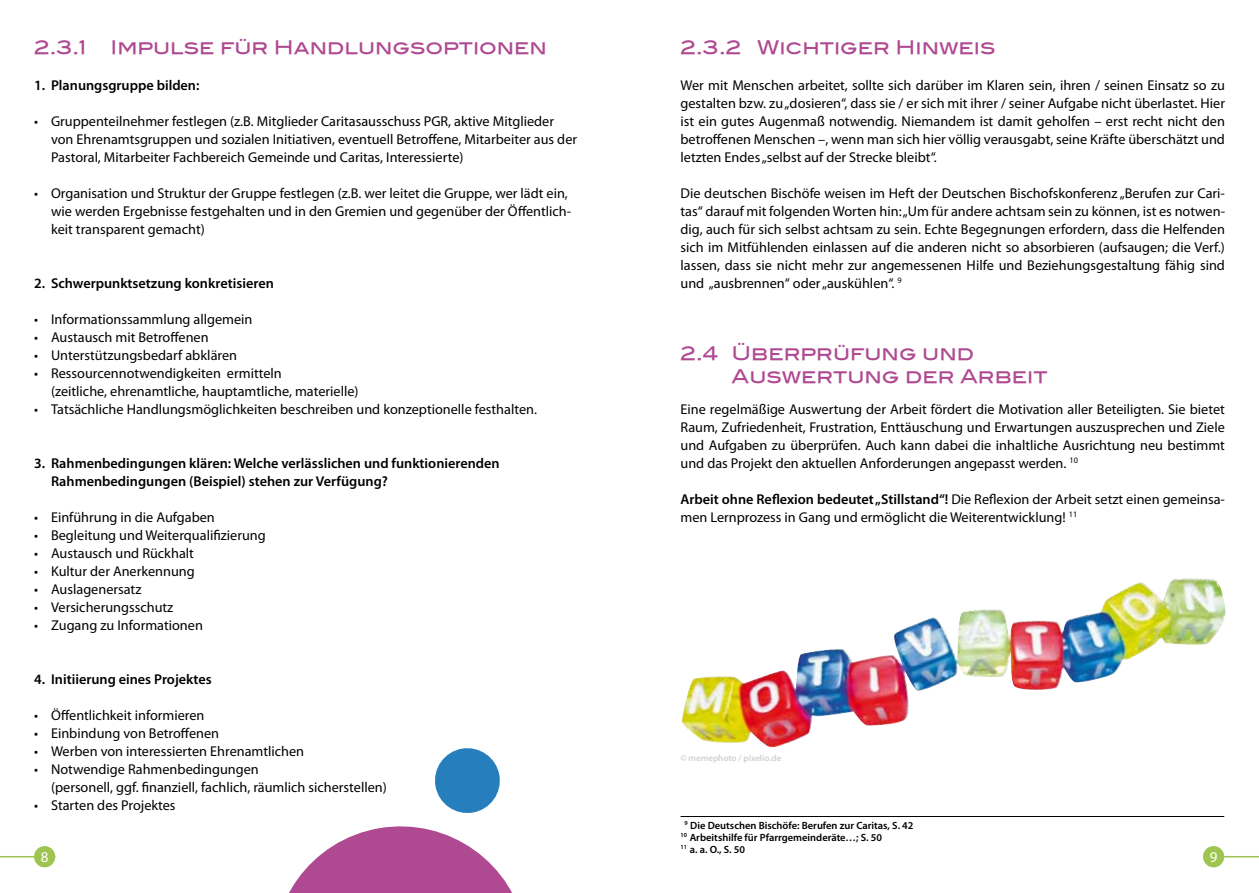
<style>
.page{position:relative;width:1259px;height:893px;background:#fff}
.page>*{position:absolute;margin:0;border:0;box-sizing:border-box;transform-origin:0 0}
.t1{font:18.75px/22.5px "Blair Md ITCTT Medium";color:#af4991}
.t2{font:15px "Myriad Pro";color:#fff}
.t3{font:14.25px/18px "Myriad Pro";color:#000}
.t4{font:600 14.25px/18px "Myriad Pro";color:#000}
.t5{font:600 10.5px/12px "Myriad Pro";color:#000}
.t6{font:600 9px "Myriad Pro";color:#d0d1d2}
.s1{font-weight:600}
</style>
<div class="page">
<hr style="left:0;top:856px;width:55px;height:1px;background:#9ec551">
<div style="left:34px;top:846px;width:21px;height:21px;background:#9ec551;border-radius:50%"></div>
<hr style="left:1203px;top:856px;width:56px;height:1px;background:#9ec551">
<div style="left:1203px;top:846px;width:21px;height:21px;background:#9ec551;border-radius:50%"></div>
<svg style="left:289px;top:748px;width:223px;height:145px"></svg>
<hr style="left:680px;top:816px;width:544px;height:1px;background:#000">
<img style="left:682px;top:578px;width:544px;height:170px">
<h1 class="t1" style="left:34px;top:34px;width:54px">2.3.1</h1>
<h1 class="t1" style="left:111px;top:34px;width:438px">Impulse für Handlungsoptionen</h1>
<p class="t4" style="left:34px;top:76px;width:167px">1. Planungsgruppe bilden:</p>
<p class="t3" style="left:51px;top:112px;width:527px;text-indent:-17px">• Gruppenteilnehmer festlegen (z.B. Mitglieder Caritasausschuss PGR, aktive Mitglieder von Ehrenamtsgruppen und sozialen Initiativen, eventuell Betroffene, Mitarbeiter aus der<br>Pastoral, Mitarbeiter Fachbereich Gemeinde und Caritas, Interessierte)</p>
<p class="t3" style="left:51px;top:184px;width:522px;text-indent:-17px">• Organisation und Struktur der Gruppe festlegen (z.B. wer leitet die Gruppe, wer lädt ein, wie werden Ergebnisse festgehalten und in den Gremien und gegenüber der Öffentlich&shy;keit transparent gemacht)</p>
<p class="t4" style="left:34px;top:274px;width:241px">2. Schwerpunktsetzung konkretisieren</p>
<p class="t3" style="left:34px;top:310px;width:220px">• Informationssammlung allgemein</p>
<p class="t3" style="left:34px;top:328px;width:176px">• Austausch mit Betroffenen</p>
<p class="t3" style="left:34px;top:346px;width:205px">• Unterstützungsbedarf abklären</p>
<p class="t3" style="left:51px;top:364px;width:309px;text-indent:-17px">• Ressourcennotwendigkeiten ermitteln<br>(zeitliche, ehrenamtliche, hauptamtliche, materielle)</p>
<p class="t3" style="left:34px;top:400px;width:504px">• Tatsächliche Handlungsmöglichkeiten beschreiben und konzeptionelle festhalten.</p>
<p class="t4" style="left:51px;top:454px;width:450px;text-indent:-17px">3. Rahmenbedingungen klären: Welche verlässlichen und funktionierenden<br>Rahmenbedingungen (Beispiel) stehen zur Verfügung?</p>
<p class="t3" style="left:34px;top:508px;width:182px">• Einführung in die Aufgaben</p>
<p class="t3" style="left:34px;top:526px;width:233px">• Begleitung und Weiterqualifizierung</p>
<p class="t3" style="left:34px;top:544px;width:161px">• Austausch und Rückhalt</p>
<p class="t3" style="left:34px;top:562px;width:162px">• Kultur der Anerkennung</p>
<p class="t3" style="left:34px;top:580px;width:109px">• Auslagenersatz</p>
<p class="t3" style="left:34px;top:598px;width:141px">• Versicherungsschutz</p>
<p class="t3" style="left:34px;top:616px;width:170px">• Zugang zu Informationen</p>
<p class="t4" style="left:34px;top:670px;width:179px">4. Initiierung eines Projektes</p>
<p class="t3" style="left:34px;top:706px;width:172px">• Öffentlichkeit informieren</p>
<p class="t3" style="left:34px;top:724px;width:187px">• Einbindung von Betroffenen</p>
<p class="t3" style="left:34px;top:742px;width:272px">• Werben von interessierten Ehrenamtlichen</p>
<p class="t3" style="left:51px;top:760px;width:337px;text-indent:-17px">• Notwendige Rahmenbedingungen<br>(personell, ggf. finanziell, fachlich, räumlich sicherstellen)</p>
<p class="t3" style="left:34px;top:796px;width:143px">• Starten des Projektes</p>
<h1 class="t1" style="left:680px;top:34px;width:316px">2.3.2 Wichtiger Hinweis</h1>
<p class="t3" style="left:680px;top:76px;width:546px;text-align:justify">Wer mit Menschen arbeitet, sollte sich darüber im Klaren sein, ihren / seinen Einsatz so zu gestalten bzw. zu „dosieren“, dass sie / er sich mit ihrer / seiner Aufgabe nicht überlastet. Hier ist ein gutes Augenmaß notwendig. Niemandem ist damit geholfen – erst recht nicht den betroffenen Menschen –, wenn man sich hier völlig verausgabt, seine Kräfte überschätzt und letzten Endes „selbst auf der Strecke bleibt“.</p>
<p class="t3" style="left:680px;top:184px;width:546px;text-align:justify">Die deutschen Bischöfe weisen im Heft der Deutschen Bischofskonferenz „Berufen zur Cari&shy;tas“ darauf mit folgenden Worten hin: „Um für andere achtsam sein zu können, ist es notwen&shy;dig, auch für sich selbst achtsam zu sein. Echte Begegnungen erfordern, dass die Helfenden sich im Mitfühlenden einlassen auf die anderen nicht so absorbieren (aufsaugen; die Verf.) lassen, dass sie nicht mehr zur angemessenen Hilfe und Beziehungsgestaltung fähig sind und „ausbrennen“ oder „auskühlen“. <sup>9</sup></p>
<h1 class="t1" style="left:731px;top:340px;width:317px;text-indent:-51px">2.4 Überprüfung und<br>Auswertung der Arbeit</h1>
<p class="t3" style="left:680px;top:400px;width:546px;text-align:justify">Eine regelmäßige Auswertung der Arbeit fördert die Motivation aller Beteiligten. Sie bietet Raum, Zufriedenheit, Frustration, Enttäuschung und Erwartungen auszusprechen und Ziele und Aufgaben zu überprüfen. Auch kann dabei die inhaltliche Ausrichtung neu bestimmt und das Projekt den aktuellen Anforderungen angepasst werden. <sup>10</sup></p>
<p class="t3" style="left:680px;top:490px;width:546px"><span class="s1">Arbeit ohne Reflexion bedeutet „Stillstand“!</span> Die Reflexion der Arbeit setzt einen gemeinsa&shy;men Lernprozess in Gang und ermöglicht die Weiterentwicklung! <sup>11</sup></p>
<p class="t6" style="left:680px;top:753px;width:102px">© memephoto / pixelio.de</p>
<p class="t5" style="left:680px;top:819px;width:234px;text-indent:4px"><sup>9</sup> Die Deutschen Bischöfe: Berufen zur Caritas, S. 42<br><sup>10</sup> Arbeitshilfe für Pfarrgemeinderäte…; S. 50<br><sup>11</sup> a. a. O., S. 50</p>
<p class="t2" style="left:41px;top:847px;width:9px">8</p>
<p class="t2" style="left:1209px;top:847px;width:9px">9</p>
</div>
